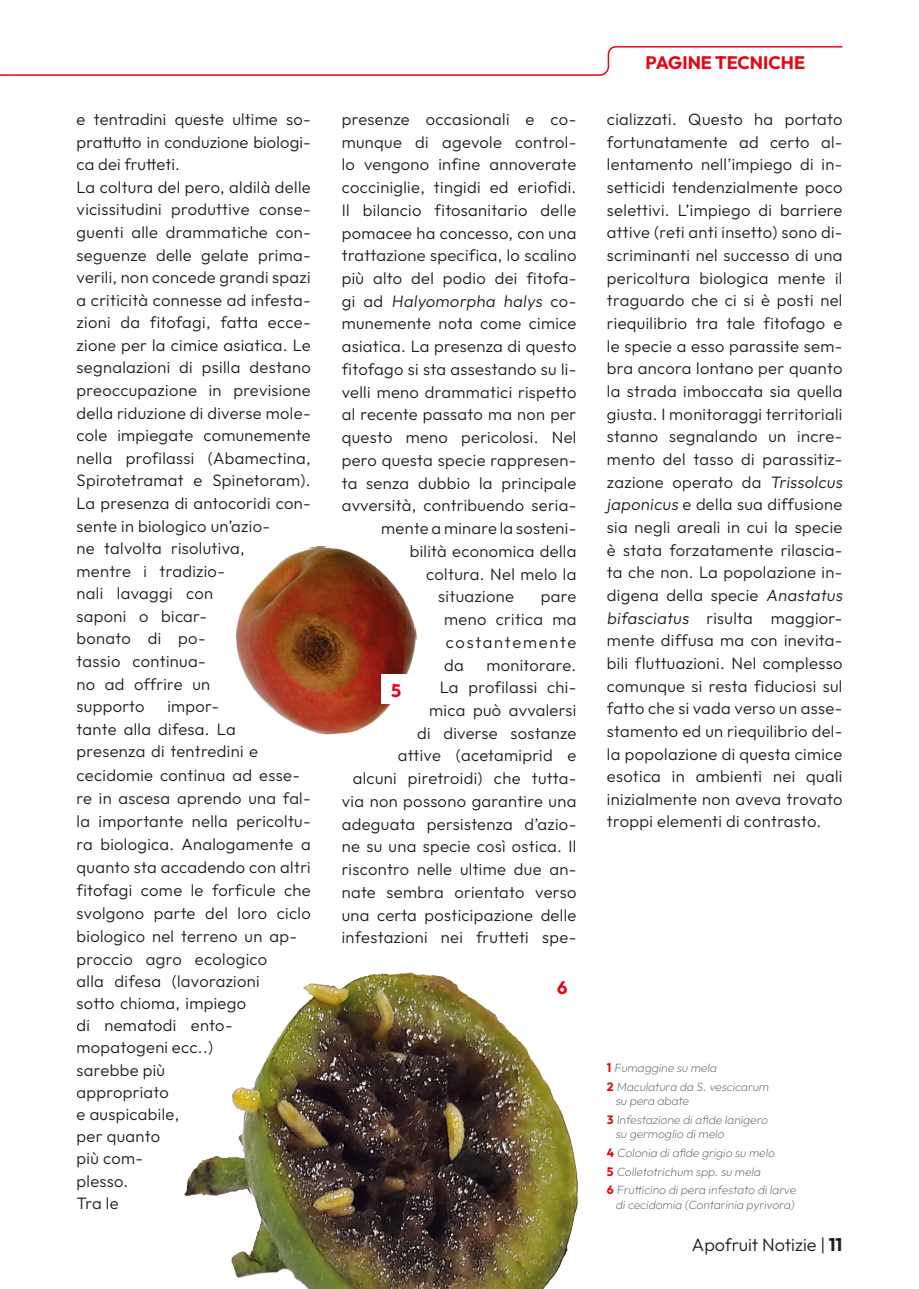
<style>
.page{position:relative;width:919px;height:1289px;background:#fff}
.page>*{position:absolute;margin:0;border:0;box-sizing:border-box;transform-origin:0 0}
.t1{font:300 18px "Outfit";color:#1d1d1b}
.Articolo_NumDida{font:700 18px "Outfit";color:#e30614}
.Articolo_Testo{font:300 16.5px/22.6px "Outfit";letter-spacing:.02em;color:#1d1d1b}
.Articolo_Dida{font:200 12px/14.4px "Outfit";color:#646463}
.s1{font-weight:700;color:#e30614}
.s2{font-weight:700}
</style>
<div class="page">
<svg style="left:0;top:46px;width:843px;height:30px"></svg>
<img style="left:235px;top:546px;width:182px;height:189px">
<img style="left:185px;top:972px;width:392px;height:316px">
<div style="left:381px;top:674px;width:30px;height:30px;background:#fff"></div>
<div style="left:547px;top:972px;width:30px;height:29px;background:#fff"></div>
<p class="Articolo_Testo" style="left:77px;top:108px;width:236px;text-align:justify">e tentradini queste ultime so&shy;prattutto in conduzione biologi&shy;ca dei frutteti.</p>
<p class="Articolo_Testo" style="left:77px;top:176px;width:236px">La coltura del pero, aldilà delle vicissitudini produttive conse&shy;guenti alle drammatiche con&shy;seguenze delle gelate prima&shy;verili, non concede grandi spazi a criticità connesse ad infesta&shy;zioni da fitofagi, fatta ecce&shy;zione per la cimice asiatica. Le segnalazioni di psilla destano preoccupazione in previsione della riduzione di diverse mole&shy;cole impiegate comunemente nella profilassi (Abamectina,<br>Spirotetramat e Spinetoram).<br>La presenza di antocoridi con&shy;sente in biologico un’azio-<br>ne talvolta risolutiva,<br>mentre i tradizio-<br>nali lavaggi con<br>saponi o bicar-<br>bonato di po-<br>tassio continua-<br>no ad offrire un<br>supporto</p>
<p class="Articolo_Testo" style="left:77px;top:695px;width:236px;text-indent:91px">impor-<br>tante alla difesa. La<br>presenza di tentredini e cecidomie continua ad esse&shy;re in ascesa aprendo una fal&shy;la importante nella pericoltu&shy;ra biologica. Analogamente a quanto sta accadendo con altri fitofagi come le forficule che svolgono parte del loro ciclo biologico nel terreno un ap&shy;proccio agro ecologico<br>alla difesa (lavorazioni<br>sotto chioma, impiego<br>di nematodi ento&shy;mopatogeni ecc..)<br>sarebbe più</p>
<p class="Articolo_Testo" style="left:77px;top:1081px;width:104px;line-height:22.2px">appropriato e auspicabile, per quanto più com&shy;plesso.<br>Tra le</p>
<p class="Articolo_Testo" style="left:342px;top:108px;width:236px">presenze occasionali e co-</p>
<p class="Articolo_Testo" style="left:342px;top:131px;width:236px">munque di agevole control-</p>
<p class="Articolo_Testo" style="left:342px;top:153px;width:236px">lo vengono infine annoverate</p>
<p class="Articolo_Testo" style="left:342px;top:176px;width:236px">cocciniglie, tingidi ed eriofidi.</p>
<p class="Articolo_Testo" style="left:342px;top:199px;width:236px">Il bilancio fitosanitario delle</p>
<p class="Articolo_Testo" style="left:342px;top:222px;width:236px">pomacee ha concesso, con una</p>
<p class="Articolo_Testo" style="left:342px;top:244px;width:236px">trattazione specifica, lo scalino</p>
<p class="Articolo_Testo" style="left:342px;top:267px;width:236px">più alto del podio dei fitofa-</p>
<p class="Articolo_Testo" style="left:342px;top:290px;width:236px">g i a d Halyomorpha halys co -</p>
<p class="Articolo_Testo" style="left:342px;top:313px;width:236px">munemente nota come cimice</p>
<p class="Articolo_Testo" style="left:342px;top:335px;width:236px">asiatica. La presenza di questo</p>
<p class="Articolo_Testo" style="left:342px;top:358px;width:236px">fitofago si sta assestando su li-</p>
<p class="Articolo_Testo" style="left:342px;top:381px;width:236px">velli meno drammatici rispetto</p>
<p class="Articolo_Testo" style="left:342px;top:403px;width:236px">al recente passato ma non per</p>
<p class="Articolo_Testo" style="left:342px;top:426px;width:236px">questo meno pericolosi. Nel</p>
<p class="Articolo_Testo" style="left:342px;top:449px;width:236px">pero questa specie rappresen-</p>
<p class="Articolo_Testo" style="left:342px;top:472px;width:236px">ta senza dubbio la principale</p>
<p class="Articolo_Testo" style="left:342px;top:494px;width:236px">avversità, contribuendo seria-</p>
<p class="Articolo_Testo" style="left:381px;top:517px;width:197px">mente a minare la sosteni-</p>
<p class="Articolo_Testo" style="left:410px;top:540px;width:168px">bilità economica della</p>
<p class="Articolo_Testo" style="left:426px;top:562px;width:152px">coltura. Nel melo la</p>
<p class="Articolo_Testo" style="left:438px;top:585px;width:77px">situazione</p>
<p class="Articolo_Testo" style="left:444px;top:585px;width:134px;text-align:justify;text-indent:97px">pare meno critica ma costantemente da</p>
<p class="Articolo_Testo" style="left:342px;top:653px;width:236px;text-align:right">monitorare.<br>La profilassi chi-<br>mica può avvalersi<br>di diverse sostanze<br>attive (acetamiprid e<br>alcuni piretroidi) che tutta&shy;via non possono garantire una adeguata persistenza d’azio&shy;ne su una specie così ostica. Il riscontro nelle ultime due an&shy;nate sembra orientato verso una certa posticipazione delle infestazioni nei frutteti spe-</p>
<p class="Articolo_NumDida" style="left:391px;top:678px;width:12px">5</p>
<p class="Articolo_NumDida" style="left:557px;top:976px;width:12px">6</p>
<p class="Articolo_NumDida" style="left:645px;top:51px;width:161px">PAGINE TECNICHE</p>
<p class="Articolo_Testo" style="left:607px;top:108px;width:239px">cializzati. Questo ha portato fortunatamente ad certo al&shy;lentamento nell’impiego di in&shy;setticidi tendenzialmente poco selettivi. L’impiego di barriere attive (reti anti insetto) sono di&shy;scriminanti nel successo di una pericoltura biologica mente il traguardo che ci si è posti nel riequilibrio tra tale fitofago e le specie a esso parassite sem&shy;bra ancora lontano per quanto la strada imboccata sia quella giusta. I monitoraggi territoriali stanno segnalando un incre&shy;mento del tasso di parassitiz&shy;zazione operato da Trissolcus japonicus e della sua diffusione sia negli areali in cui la specie è stata forzatamente rilascia&shy;ta che non. La popolazione in&shy;digena della specie Anastatus bifasciatus risulta maggior&shy;mente diffusa ma con inevita&shy;bili fluttuazioni. Nel complesso comunque si resta fiduciosi sul fatto che si vada verso un asse&shy;stamento ed un riequilibrio del&shy;la popolazione di questa cimice esotica in ambienti nei quali inizialmente non aveva trovato troppi elementi di contrasto.</p>
<p class="Articolo_Dida" style="left:607px;top:1060px;width:113px"><span class="s1">1</span> Fumaggine su mela</p>
<p class="Articolo_Dida" style="left:615px;top:1079px;width:157px;text-indent:-9px"><span class="s1">2</span> Maculatura da S.vescicarum su pera abate</p>
<p class="Articolo_Dida" style="left:615px;top:1112px;width:156px;text-indent:-9px"><span class="s1">3</span> Infestazione diafide lanigero su germoglio dimelo</p>
<p class="Articolo_Dida" style="left:607px;top:1145px;width:171px"><span class="s1">4</span> Colonia diafide grigio su melo</p>
<p class="Articolo_Dida" style="left:607px;top:1164px;width:157px"><span class="s1">5</span> Colletotrichum spp.su mela</p>
<p class="Articolo_Dida" style="left:607px;top:1183px;width:192px;text-align:center"><span class="s1">6</span> Frutticino dipera infestato dilarve dicecidomia (Contarinia pyrivora)</p>
<p class="t1" style="left:692px;top:1233px;width:152px">Apofruit Notizie | <span class="s2">11</span></p>
</div>
